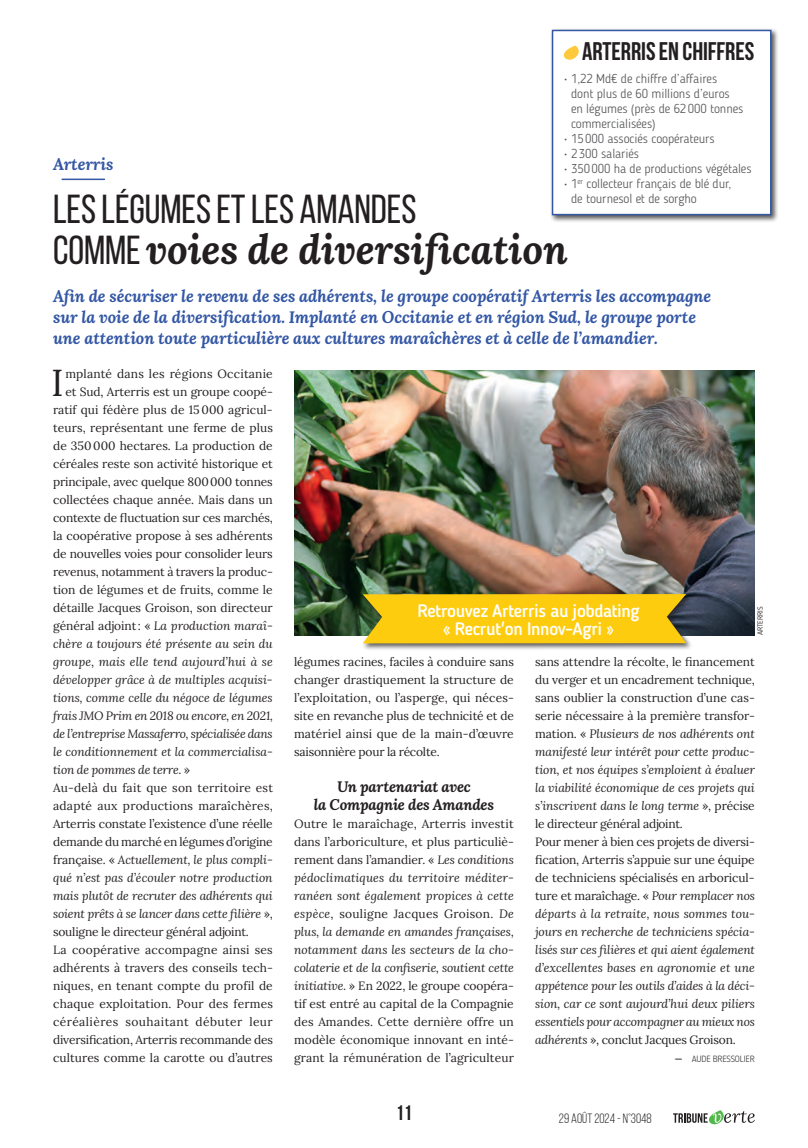
<style>
.page{position:relative;width:808px;height:1148px;background:#fff}
.page>*{position:absolute;margin:0;border:0;box-sizing:border-box;transform-origin:0 0}
.t1{font:italic 700 40.5px "Lora";letter-spacing:-.005em;color:#231f20}
.t2{font:40.5px "Bebas Neue";letter-spacing:-.005em;color:#231f20}
.t3{font:37.65px "Lora";color:#231f20}
.t4{font:700 25.5px "Bebas Neue";letter-spacing:-.005em;color:#231f20}
.t5{font:700 21px "Bebas Neue";color:#231f20}
.t6{font:500 18px/18px "Blogger Sans";letter-spacing:-.02em;color:#fff;text-align:center}
.t7{font:italic 700 16.5px/21px "Lora";letter-spacing:-.005em;color:#3357a5}
.t8{font:italic 700 15px/18px "Lora";letter-spacing:-.015em;color:#231f20;text-align:center}
.t9{font:13.5px "Bebas Neue";color:#231f20}
.t10{font:300 12.75px/15px "Blogger Sans";letter-spacing:-.005em;color:#57585a}
.t11{font:12px/18px "Lora";color:#231f20;text-align:justify}
.t12{font:italic 12px/18px "Lora";letter-spacing:-.005em;color:#231f20}
.t13{font:12px "Lora";letter-spacing:.02em;color:#231f20}
.t14{font:12px "Lora";letter-spacing:-.02em;color:#231f20}
.t15{font:12px "Lora";letter-spacing:.035em;color:#231f20}
.t16{font:300 9px "Blogger Sans";letter-spacing:-.015em;color:#3e3e3f}
.t17{font:300 7.5px "Blogger Sans";letter-spacing:-.01em;color:#231f20}
.s1{font-family:"Bebas Neue";font-weight:400;font-style:normal}
.s2{font-style:normal}
.s3{font-style:italic}
.s4{font-family:"Lora";font-weight:700}
</style>
<div class="page">
<hr style="left:62px;top:179px;width:43px;height:1px;background:#3357a5">
<img style="left:294px;top:371px;width:461px;height:264px">
<div style="left:550px;top:28px;width:229px;height:195px;background:#231f20;opacity:.75"></div>
<div style="left:552px;top:30px;width:219px;height:185px;background:#fff"></div>
<svg style="left:564px;top:46px;width:15px;height:14px"></svg>
<div style="left:552px;top:30px;width:219px;height:185px;border:2px solid #3357a5"></div>
<div style="left:362px;top:592px;width:331px;height:59px;background:#231f20;opacity:.75"></div>
<svg style="left:363px;top:594px;width:323px;height:49px;background:#f1c411"></svg>
<svg style="left:673px;top:1110px;width:82px;height:14px"></svg>
<h3 class="t4" style="left:582px;top:37px;width:174px">ARTERRIS EN CHIFFRES</h3>
<p class="t10" style="left:571px;top:71px;width:174px;text-indent:-7px">• 1,22 Md€ de chiffre d’affaires<br>dont plus de 60 millions d’euros en légumes (près de 62000 tonnes commercialisées)</p>
<p class="t10" style="left:564px;top:131px;width:152px">• 15000 associés coopérateurs</p>
<p class="t10" style="left:564px;top:146px;width:77px">• 2300 salariés</p>
<p class="t10" style="left:564px;top:161px;width:189px">• 350000 ha de productions végétales</p>
<p class="t10" style="left:571px;top:176px;width:162px;text-indent:-7px">• 1<sup>er</sup> collecteur français de blé dur, de tournesol et de sorgho</p>
<h3 class="t7" style="left:53px;top:153px;width:62px">Arterris</h3>
<h1 class="t2" style="left:53px;top:187px;width:365px">LES LÉGUMES ET LES AMANDES</h1>
<h1 class="t1" style="left:53px;top:220px;width:516px"><span class="s1">COMME</span> voies de diversification</h1>
<p class="t7" style="left:53px;top:285px;width:660px">Afin de sécuriser le revenu de ses adhérents, le groupe coopératif Arterris les accompagne sur la voie de la diversification. Implanté en Occitanie et en région Sud, le groupe porte une attention toute particulière aux cultures maraîchères et à celle de l’amandier.</p>
<h2 class="t3" style="left:51px;top:354px;width:14px">I</h2>
<p class="t11" style="left:65px;top:364px;width:209px">mplanté dans les régions Occitanie</p>
<p class="t11" style="left:65px;top:382px;width:209px">et Sud, Arterris est un groupe coopé-</p>
<p class="t11" style="left:53px;top:400px;width:221px">ratif qui fédère plus de 15000 agricul-</p>
<p class="t11" style="left:53px;top:418px;width:221px">teurs, représentant une ferme de plus</p>
<p class="t11" style="left:53px;top:436px;width:221px">de 350000 hectares. La production de</p>
<p class="t11" style="left:53px;top:454px;width:221px">céréales reste son activité historique et</p>
<p class="t11" style="left:53px;top:472px;width:221px">principale, avec quelque 800000 tonnes</p>
<p class="t11" style="left:53px;top:490px;width:221px">collectées chaque année. Mais dans un</p>
<p class="t11" style="left:53px;top:508px;width:221px">contexte de fluctuation sur ces marchés,</p>
<p class="t11" style="left:53px;top:526px;width:221px">la coopérative propose à ses adhérents</p>
<p class="t11" style="left:53px;top:544px;width:221px">de nouvelles voies pour consolider leurs</p>
<p class="t11" style="left:53px;top:562px;width:221px">revenus, notamment à travers la produc-</p>
<p class="t11" style="left:53px;top:580px;width:221px">tion de légumes et de fruits, comme le</p>
<p class="t11" style="left:53px;top:598px;width:221px">détaille Jacques Groison, son directeur</p>
<p class="t12" style="left:53px;top:616px;width:221px"><span class="s2">général adjoint: «</span> La production maraî-</p>
<p class="t12" style="left:53px;top:634px;width:221px">chère a toujours été présente au sein du</p>
<p class="t12" style="left:53px;top:652px;width:221px">groupe, mais elle tend aujourd’hui à se</p>
<p class="t12" style="left:53px;top:670px;width:221px">développer grâce à de multiples acquisi-</p>
<p class="t12" style="left:53px;top:688px;width:221px">tions, comme celle du négoce de légumes</p>
<p class="t12" style="left:53px;top:706px;width:221px">frais JMO Prim en 2018 ou encore, en 2021,</p>
<p class="t12" style="left:53px;top:724px;width:221px">de l’entreprise Massaferro, spécialisée dans</p>
<p class="t12" style="left:53px;top:742px;width:221px">le conditionnement et la commercialisa-</p>
<p class="t12" style="left:53px;top:760px;width:139px">tion de pommes de terre. <span class="s2">»</span></p>
<p class="t11" style="left:53px;top:778px;width:221px">Au-delà du fait que son territoire est</p>
<p class="t13" style="left:53px;top:797px;width:221px">adapté aux productions maraîchères,</p>
<p class="t11" style="left:53px;top:814px;width:221px">Arterris constate l’existence d’une réelle</p>
<p class="t14" style="left:53px;top:833px;width:221px">demande du marché en légumes d’origine</p>
<p class="t12" style="left:53px;top:850px;width:221px"><span class="s2">française. «</span> Actuellement, le plus compli-</p>
<p class="t12" style="left:53px;top:868px;width:221px">qué n’est pas d’écouler notre production</p>
<p class="t12" style="left:53px;top:886px;width:221px">mais plutôt de recruter des adhérents qui</p>
<p class="t12" style="left:53px;top:904px;width:221px">soient prêts à se lancer dans cette filière <span class="s2">»,</span></p>
<p class="t11" style="left:53px;top:922px;width:197px">souligne le directeur général adjoint.</p>
<p class="t13" style="left:53px;top:941px;width:221px">La coopérative accompagne ainsi ses</p>
<p class="t11" style="left:53px;top:958px;width:221px">adhérents à travers des conseils tech-</p>
<p class="t11" style="left:53px;top:976px;width:221px">niques, en tenant compte du profil de</p>
<p class="t11" style="left:53px;top:994px;width:221px">chaque exploitation. Pour des fermes</p>
<p class="t15" style="left:53px;top:1013px;width:221px">céréalières souhaitant débuter leur</p>
<p class="t11" style="left:53px;top:1030px;width:221px">diversification, Arterris recommande des</p>
<p class="t11" style="left:53px;top:1048px;width:221px">cultures comme la carotte ou d’autres</p>
<h3 class="t6" style="left:417px;top:601px;width:224px">Retrouvez Arterris au jobdating « Recrut'on Innov-Agri »</h3>
<p class="t17" style="left:755px;top:635px;width:30px;rotate:-90deg">ARTERRIS</p>
<p class="t11" style="left:294px;top:652px;width:221px">légumes racines, faciles à conduire sans changer drastiquement la structure de l’exploitation, ou l’asperge, qui néces&shy;site en revanche plus de technicité et de matériel ainsi que de la main-d’œuvre saisonnière pour la récolte.</p>
<p class="t8" style="left:314px;top:777px;width:182px">Un partenariat avec<br>la Compagnie des Amandes</p>
<p class="t11" style="left:294px;top:814px;width:221px">Outre le maraîchage, Arterris investit dans l’arboriculture, et plus particuliè&shy;rement dans l’amandier. « <span class="s3">Les conditions pédoclimatiques du territoire méditer&shy;ranéen sont également propices à cette espèce</span>, souligne Jacques Groison. <span class="s3">De plus, la demande en amandes françaises, notamment dans les secteurs de la cho&shy;colaterie et de la confiserie, soutient cette initiative.</span> » En 2022, le groupe coopéra&shy;tif est entré au capital de la Compagnie des Amandes. Cette dernière offre un modèle économique innovant en inté&shy;grant la rémunération de l’agriculteur</p>
<p class="t12" style="left:535px;top:652px;width:221px"><span class="s2">sans attendre la récolte, le financement du verger et un encadrement technique, sans oublier la construction d’une cas&shy;serie nécessaire à la première transfor&shy;mation. «</span> Plusieurs de nos adhérents ont manifesté leur intérêt pour cette produc&shy;tion, et nos équipes s’emploient à évaluer la viabilité économique de ces projets qui s’inscrivent dans le long terme <span class="s2">», précise le directeur général adjoint.<br>Pour mener à bien ces projets de diversi&shy;fication, Arterris s’appuie sur une équipe de techniciens spécialisés en arboricul&shy;ture et maraîchage. «</span> Pour remplacer nos départs à la retraite, nous sommes tou&shy;jours en recherche de techniciens spécia&shy;lisés sur ces filières et qui aient également d’excellentes bases en agronomie et une appétence pour les outils d’aides à la déci&shy;sion, car ce sont aujourd’hui deux piliers essentiels pour accompagner au mieux nos adhérents <span class="s2">», conclut Jacques Groison.</span></p>
<p class="t16" style="left:675px;top:1053px;width:82px"><span class="s4">—</span> AUDE BRESSOLIER</p>
<h3 class="t5" style="left:396px;top:1101px;width:18px">11</h3>
<p class="t9" style="left:559px;top:1111px;width:94px">29 AOÛT 2024 - N°3048</p>
</div>
